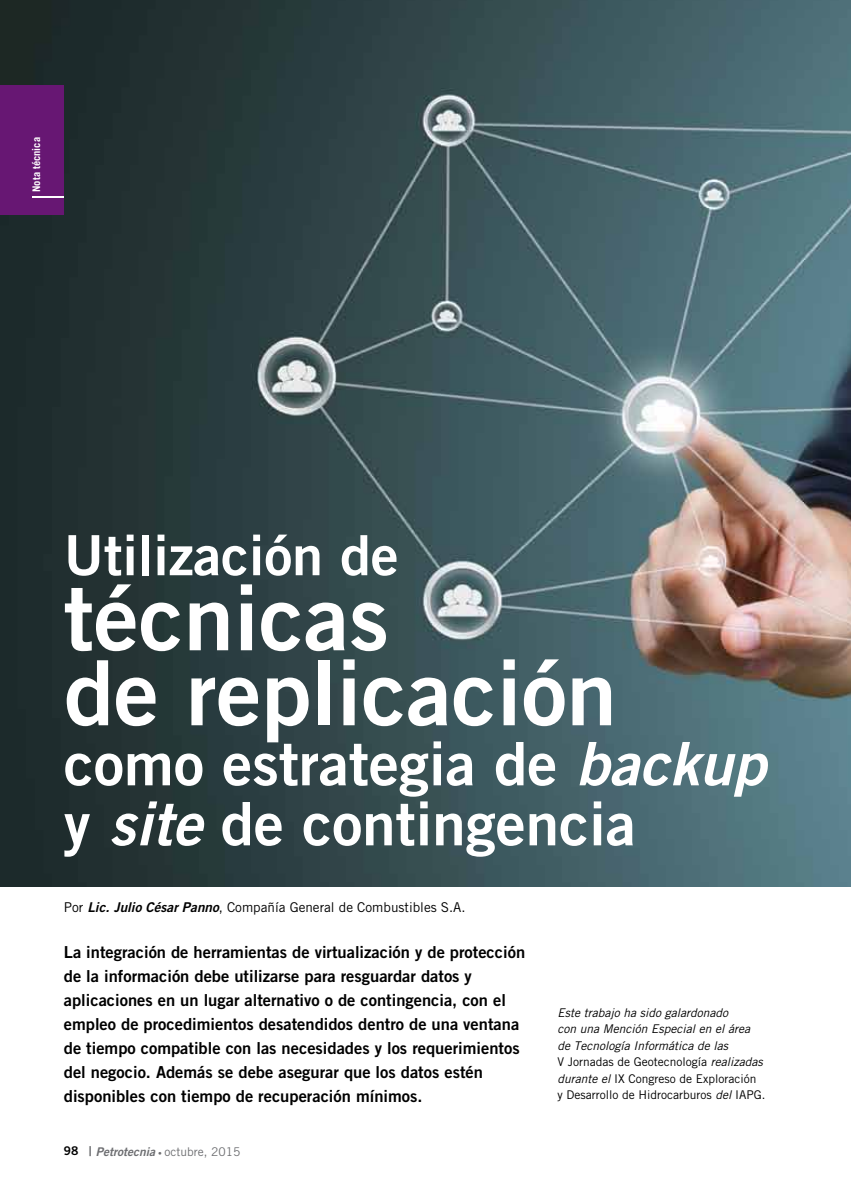
<style>
.page{position:relative;width:851px;height:1191px;background:#fff}
.page>*{position:absolute;margin:0;border:0;box-sizing:border-box;transform-origin:0 0}
.t1{font:90px/75px "Trade Gothic Bold Two";color:#fff}
.t2{font:60px/60px "Trade Gothic Bold Two";color:#fff}
.t3{font:55.5px "Trade Gothic Bold Two";color:#fff}
.t4{font:16.5px/24px "Trade Gothic Bold Two";color:#000}
.t5{font:13.5px "Trade Gothic";color:#000}
.t6{font:italic 12px/16.5px "Trade Gothic";color:#000}
.t7{font:12px "Trade Gothic";color:#6d6e71}
.t8{font:700 10.5px "Trade Gothic";color:#fff}
.s1{font-style:italic}
.s2{font-family:"Trade Gothic Bold Two";font-style:italic}
.s3{font-family:"Trade Gothic Bold Two";color:#000}
.s4{font-family:"Trade Gothic Bold Two";font-size:13.5px}
.s5{font-family:"Trade Gothic Bold Two";font-size:7.5px}
.s6{font-style:normal}
</style>
<div class="page">
<img style="left:0;top:0;width:850px;height:887px">
<div style="left:0;top:85px;width:64px;height:129px;background:#671773"></div>
<hr style="left:32px;top:197px;width:32px;height:1px;background:#fff">
<p class="t8" style="left:30px;top:192px;width:56px;rotate:-90deg">Nota técnica</p>
<h3 class="t3" style="left:64px;top:521px;width:336px">Utilización de</h3>
<h1 class="t1" style="left:64px;top:579px;width:554px">técnicas<br>de replicación</h1>
<h2 class="t2" style="left:64px;top:733px;width:703px">como estrategia de <span class="s1">backup </span>y <span class="s1">site</span> de contingencia</h2>
<p class="t5" style="left:64px;top:899px;width:403px">Por <span class="s2">Lic. Julio César Panno</span>, Compañía General de Combustibles S.A.</p>
<p class="t4" style="left:64px;top:939px;width:463px">La integración de herramientas de virtualización y de protección de la información debe utilizarse para resguardar datos y aplicaciones en un lugar alternativo o de contingencia, con el empleo de procedimientos desatendidos dentro de una ventana de tiempo compatible con las necesidades y los requerimientos del negocio. Además se debe asegurar que los datos estén disponibles con tiempo de recuperación mínimos.</p>
<p class="t7" style="left:64px;top:1144px;width:178px"><span class="s3">98</span> <span class="s4">|</span> <span class="s2">Petrotecnia</span> <span class="s5">•</span> octubre, 2015</p>
<p class="t6" style="left:557px;top:1004px;width:209px">Este trabajo ha sido galardonado<br>con una Mención Especial en el área de Tecnología Informática de las<br><span class="s6">V Jornadas de Geotecnología</span> realizadas durante el <span class="s6">IX Congreso de Exploración<br>y Desarrollo de Hidrocarburos</span> del <span class="s6">IAPG.</span></p>
</div>
